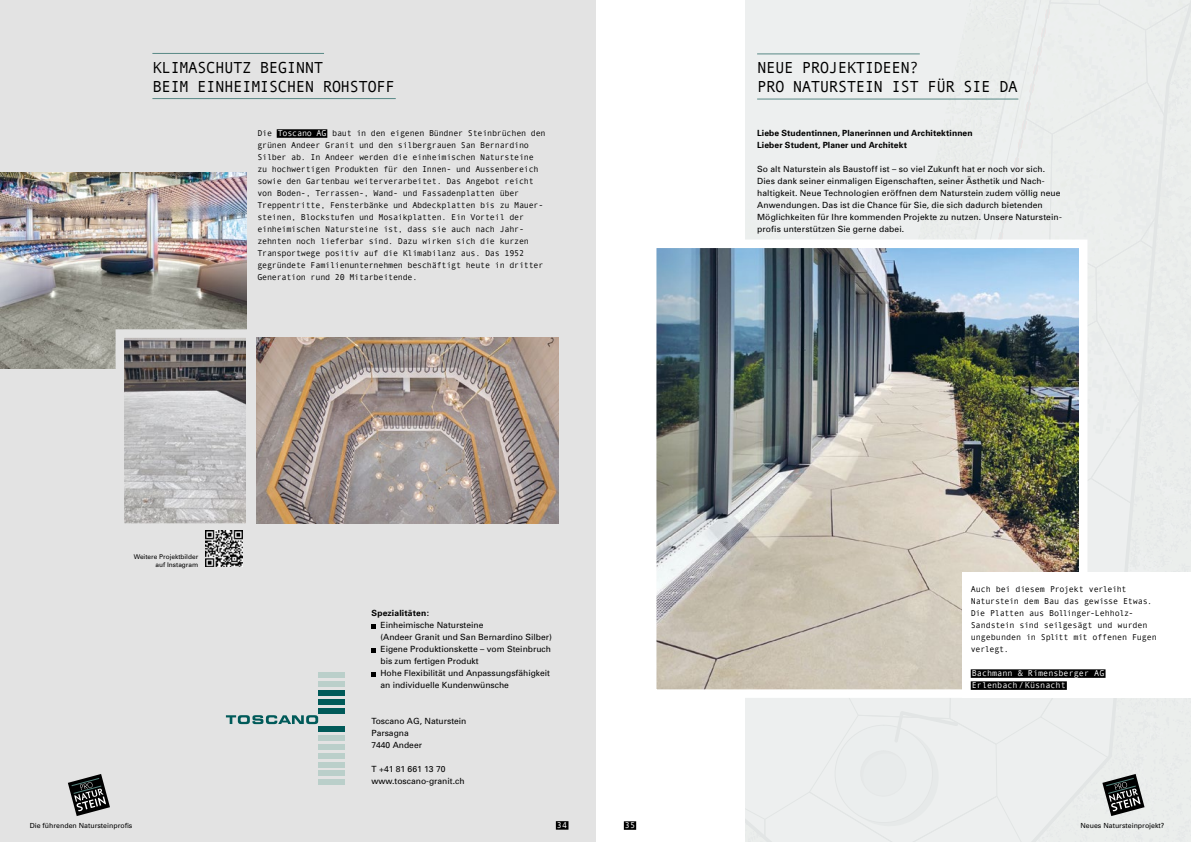
<style>
.page{position:relative;width:1191px;height:842px;background:#fff}
.page>*{position:absolute;margin:0;border:0;box-sizing:border-box;transform-origin:0 0}
.t1{font:16px/19.2px "Andale Mono";letter-spacing:-.04em;color:#000}
.t2{font:8.5px/12px "Andale Mono";letter-spacing:-.03em;color:#000}
.t3{font:8.5px/12px "Univers";letter-spacing:.005em;color:#000}
.t4{font:700 8.5px/12px "Univers";letter-spacing:.01em;color:#000}
.t5{font:8.5px/12px "Andale Mono";color:#fff}
.t6{font:7px "Univers";color:#000}
.t7{font:6.5px/8px "Univers";color:#000;text-align:right}
.s1{color:#fff}
</style>
<div class="page">
<div style="left:0;top:0;width:595px;height:842px;background:#e3e3e3"></div>
<div style="left:556px;top:821px;width:12px;height:9px;background:#000"></div>
<div style="left:624px;top:821px;width:12px;height:9px;background:#000"></div>
<div style="left:277px;top:129px;width:50px;height:9px;background:#000"></div>
<img style="left:0;top:173px;width:247px;height:195px">
<img style="left:256px;top:337px;width:302px;height:187px">
<svg style="left:371px;top:624px;width:5px;height:4px"></svg>
<svg style="left:371px;top:648px;width:5px;height:4px"></svg>
<svg style="left:371px;top:672px;width:5px;height:4px"></svg>
<hr style="left:152px;top:53px;width:172px;height:1px;background:#578885">
<hr style="left:152px;top:98px;width:244px;height:1px;background:#578885">
<div style="left:318px;top:672px;width:27px;height:5px;background:#bacfca"></div>
<div style="left:318px;top:681px;width:27px;height:5px;background:#bacfca"></div>
<div style="left:318px;top:690px;width:27px;height:5px;background:#005a59"></div>
<div style="left:318px;top:699px;width:27px;height:5px;background:#005a59"></div>
<div style="left:318px;top:708px;width:27px;height:5px;background:#005a59"></div>
<div style="left:318px;top:735px;width:27px;height:5px;background:#bacfca"></div>
<div style="left:318px;top:744px;width:27px;height:5px;background:#bacfca"></div>
<div style="left:318px;top:753px;width:27px;height:5px;background:#bacfca"></div>
<div style="left:318px;top:762px;width:27px;height:5px;background:#bacfca"></div>
<div style="left:318px;top:771px;width:27px;height:5px;background:#bacfca"></div>
<div style="left:318px;top:780px;width:27px;height:5px;background:#bacfca"></div>
<svg style="left:226px;top:715px;width:92px;height:9px"></svg>
<div style="left:318px;top:726px;width:27px;height:5px;background:#005a59"></div>
<svg style="left:68px;top:774px;width:42px;height:42px"></svg>
<div style="left:746px;top:0;width:445px;height:842px;background:#edefef"></div>
<img style="left:126px;top:339px;width:118px;height:183px">
<div style="left:116px;top:329px;width:138px;height:203px;border:9px solid #e3e3e3"></div>
<hr style="left:757px;top:53px;width:162px;height:1px;background:#578885">
<hr style="left:757px;top:99px;width:261px;height:1px;background:#578885">
<img style="left:206px;top:530px;width:36px;height:37px">
<img style="left:658px;top:250px;width:419px;height:438px">
<div style="left:648px;top:240px;width:439px;height:458px;border:9px solid #fff"></div>
<div style="left:962px;top:572px;width:229px;height:126px;background:#fff"></div>
<div style="left:970px;top:669px;width:135px;height:9px;background:#000"></div>
<div style="left:970px;top:681px;width:96px;height:9px;background:#000"></div>
<h1 class="t1" style="left:152px;top:57px;width:244px">KLIMASCHUTZ BEGINNT<br>BEIM EINHEIMISCHEN ROHSTOFF</h1>
<p class="t2" style="left:257px;top:127px;width:290px">Die <span class="s1">Toscano AG</span> baut in den eigenen Bündner Steinbrüchen den grünen Andeer Granit und den silbergrauen San Bernardino Silber ab. In Andeer werden die einheimischen Natursteine zu hochwertigen Produkten für den Innen- und Aussenbereich sowie den Gartenbau weiterverarbeitet. Das Angebot reicht von Boden-, Terrassen-, Wand- und Fassadenplatten über Treppentritte, Fensterbänke und Abdeckplatten bis zu Mauer&shy;steinen, Blockstufen und Mosaikplatten. Ein Vorteil der einheimischen Natursteine ist, dass sie auch nach Jahr&shy;zehnten noch lieferbar sind. Dazu wirken sich die kurzen Transportwege positiv auf die Klimabilanz aus. Das 1952 gegründete Familienunternehmen beschäftigt heute in dritter Generation rund 20 Mitarbeitende.</p>
<p class="t7" style="left:134px;top:553px;width:66px">Weitere Projektbilder auf Instagram</p>
<p class="t4" style="left:371px;top:607px;width:59px">Spezialitäten:</p>
<p class="t3" style="left:380px;top:619px;width:173px">Einheimische Natursteine<br>(Andeer Granit und San Bernardino Silber)<br>Eigene Produktionskette – vom Steinbruch bis zum fertigen Produkt<br>Hohe Flexibilität und Anpassungsfähigkeit an individuelle Kundenwünsche</p>
<p class="t3" style="left:371px;top:715px;width:96px">Toscano AG, Naturstein<br>Parsagna<br>7440 Andeer</p>
<p class="t3" style="left:371px;top:763px;width:95px">T +41 81 661 13 70 www.toscano-granit.ch</p>
<h1 class="t1" style="left:757px;top:57px;width:262px">NEUE PROJEKTIDEEN?<br>PRO NATURSTEIN IST FÜR SIE DA</h1>
<p class="t4" style="left:757px;top:127px;width:217px">Liebe Studentinnen, Planerinnen und Architektinnen<br>Lieber Student, Planer und Architekt</p>
<p class="t3" style="left:757px;top:163px;width:306px">So alt Naturstein als Baustoff ist – so viel Zukunft hat er noch vor sich.<br>Dies dank seiner einmaligen Eigenschaften, seiner Ästhetik und Nach&shy;haltigkeit. Neue Technologien eröffnen dem Naturstein zudem völlig neue Anwendungen. Das ist die Chance für Sie, die sich dadurch bietenden Möglichkeiten für Ihre kommenden Projekte zu nutzen. Unsere Naturstein&shy;profis unterstützen Sie gerne dabei.</p>
<p class="t2" style="left:970px;top:583px;width:188px">Auch bei diesem Projekt verleiht<br>Naturstein dem Bau das gewisse Etwas.<br>Die Platten aus Bollinger-Lehholz-<br>Sandstein sind seilgesägt und wurden ungebunden in Splitt mit offenen Fugen verlegt.</p>
<p class="t5" style="left:971px;top:667px;width:134px">Bachmann &amp; Rimensberger AG<br>Erlenbach/Küsnacht</p>
<p class="t5" style="left:557px;top:819px;width:12px">34</p>
<p class="t5" style="left:625px;top:819px;width:12px">35</p>
<p class="t6" style="left:30px;top:822px;width:104px">Die führenden Natursteinprofis</p>
<p class="t6" style="left:1080px;top:822px;width:86px">Neues Natursteinprojekt?</p>
</div>
